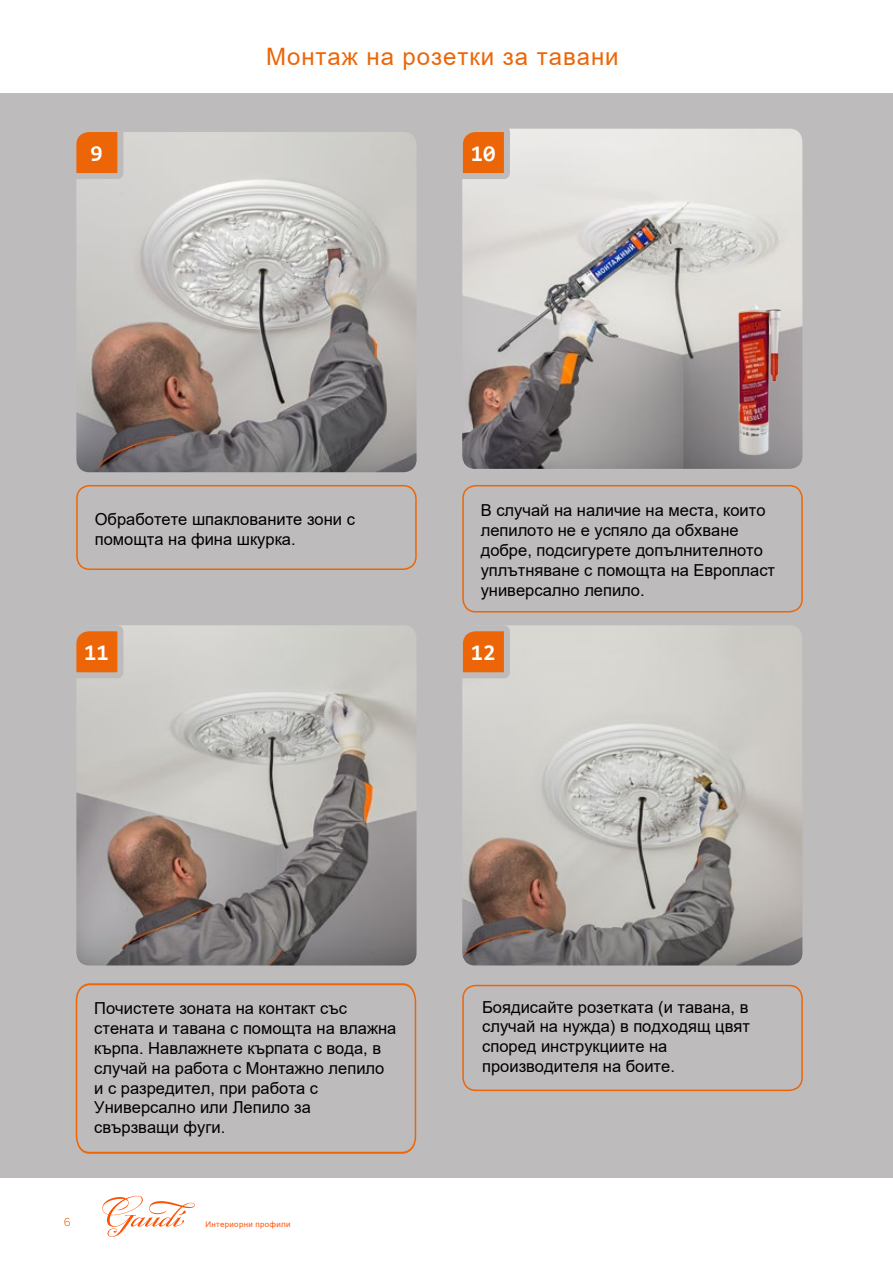
<style>
.page{position:relative;width:893px;height:1263px;background:#fff}
.page>*{position:absolute;margin:0;border:0;box-sizing:border-box;transform-origin:0 0}
.t1{font:24px "Arial";letter-spacing:.04em;color:#ec6608}
.t2{font:700 22.5px "Consolas";color:#fff}
.t3{font:16.5px/19.8px "Arial";color:#000}
.t4{font:300 12px "Proxima Nova";color:#ec6608}
.t5{font:7.95px "Arial";letter-spacing:.04em;color:#ff5000}
</style>
<div class="page">
<svg style="left:102px;top:1196px;width:93px;height:41px"></svg>
<div style="left:0;top:93px;width:893px;height:1084px;background:#bdbbbb"></div>
<img style="left:76px;top:132px;width:341px;height:340px">
<img style="left:462px;top:129px;width:340px;height:340px">
<img style="left:76px;top:625px;width:341px;height:340px">
<img style="left:462px;top:625px;width:340px;height:340px">
<svg style="left:76px;top:132px;width:50px;height:50px"></svg>
<svg style="left:76px;top:625px;width:50px;height:56px"></svg>
<svg style="left:462px;top:128px;width:51px;height:54px"></svg>
<svg style="left:462px;top:625px;width:51px;height:56px"></svg>
<div style="left:76px;top:485px;width:341px;height:85px;border:2px solid #ec6608;border-radius:13px"></div>
<svg style="left:75px;top:983px;width:342px;height:171px"></svg>
<div style="left:462px;top:485px;width:341px;height:127px;border:2px solid #ec6608;border-radius:13px"></div>
<div style="left:462px;top:985px;width:341px;height:106px;border:2px solid #ec6608;border-radius:13px"></div>
<img style="left:724px;top:302px;width:65px;height:155px">
<h2 class="t2" style="left:90px;top:139px;width:14px">9</h2>
<h1 class="t1" style="left:266px;top:40px;width:354px">Монтаж на розетки за тавани</h1>
<h2 class="t2" style="left:471px;top:139px;width:26px">10</h2>
<p class="t3" style="left:95px;top:509px;width:262px">Обработете шпаклованите зони с помощта на фина шкурка.</p>
<h2 class="t2" style="left:84px;top:638px;width:26px">11</h2>
<p class="t3" style="left:481px;top:501px;width:296px">В случай на наличие на места, които лепилото не е успяло да обхване добре, подсигурете допълнителното уплътняване с помощта на Европласт универсално лепило.</p>
<h2 class="t2" style="left:471px;top:638px;width:26px">12</h2>
<p class="t3" style="left:94px;top:998px;width:304px">Почистете зоната на контакт със стената и тавана с помощта на влажна кърпа. Навлажнете кърпата с вода, в случай на работа с Монтажно лепило и с разредител, при работа с<br>Универсално или Лепило за свързващи фуги.</p>
<p class="t4" style="left:64px;top:1215px;width:9px">6</p>
<p class="t5" style="left:206px;top:1218px;width:86px">Интериорни профили</p>
<p class="t3" style="left:482px;top:997px;width:269px">Боядисайте розетката (и тавана, в случай на нужда) в подходящ цвят според инструкциите на производителя на боите.</p>
</div>
